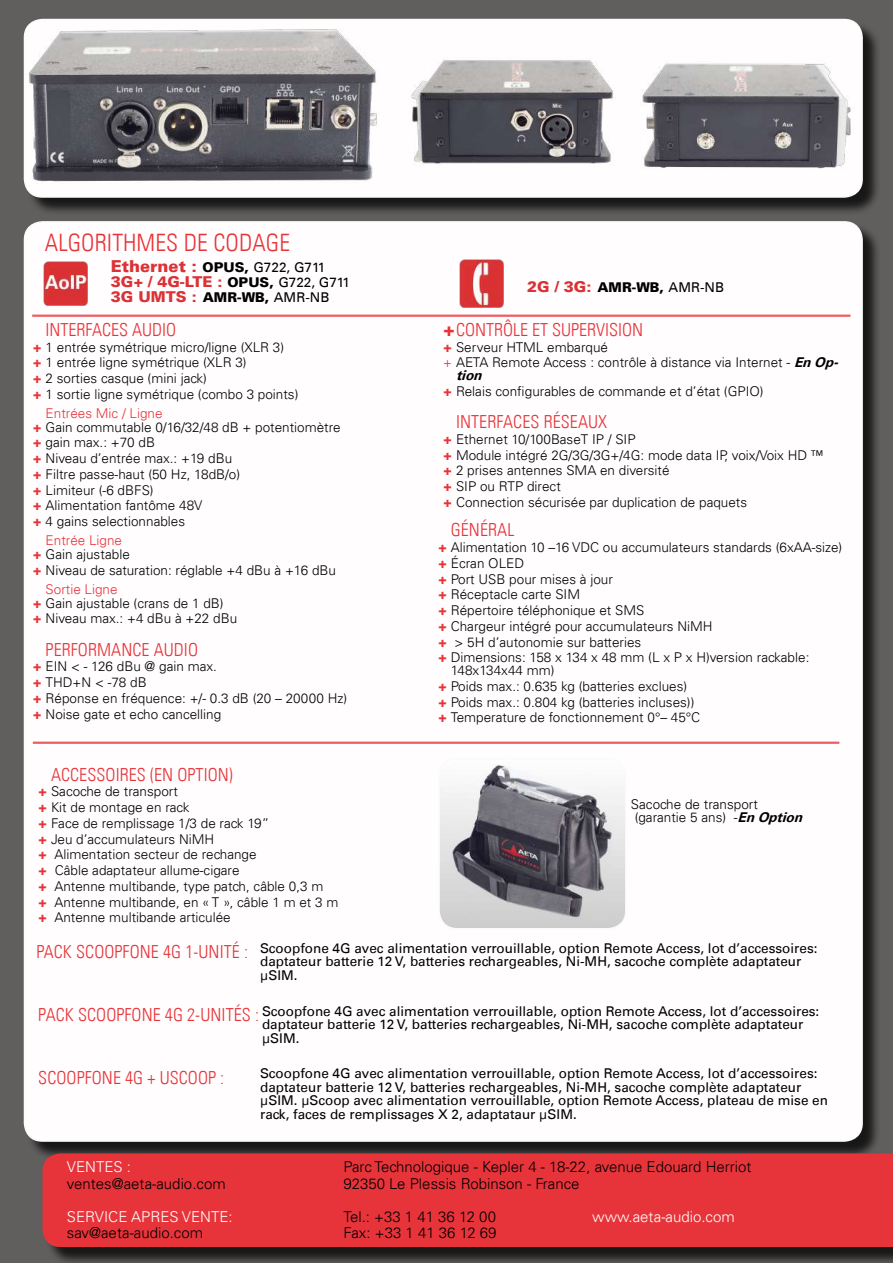
<style>
.page{position:relative;width:893px;height:1263px;background:#615f5e}
.page>*{position:absolute;margin:0;border:0;box-sizing:border-box;transform-origin:0 0}
.t1{font:300 condensed 24px "Univers LT";letter-spacing:.005em;color:#e73439}
.t2{font:300 condensed 18px "Univers LT";letter-spacing:.005em;color:#e73439}
.t3{font:300 condensed 18px "Univers LT";color:#e7343a}
.t4{font:900 16.5px "Univers LT";color:#db3235}
.t5{font:300 15px/16.5px "Univers LT";color:#000}
.t6{font:900 15px/15px "Univers LT";color:#db3235}
.t7{font:300 15px "Univers LT";color:#fff}
.t8{font:300 13.5px/15.8px "Univers LT";color:#000}
.t9{font:13.5px/13.5px "Univers LT";color:#000}
.t10{font:900 13.5px "Univers LT";color:#000}
.s1{font-size:13.5px;color:#000}
.s2{font-weight:400;font-size:13.5px;color:#000}
.s3{font-size:15px;color:#db3235}
.s4{font-weight:400}
.s5{font-weight:900;color:#e73439}
.s6{color:#e73439}
.s7{font-weight:900;font-stretch:normal;color:#e73439}
.s8{font-weight:700;font-style:italic}
.s9{font-weight:300;font-stretch:condensed;font-size:18px;color:#e73439}
</style>
<div class="page">
<div style="left:26px;top:21px;width:855px;height:195px;background:#000;opacity:.75"></div>
<div style="left:24px;top:20px;width:838px;height:177px;background:#fffdfe;border-radius:18px"></div>
<div style="left:24px;top:19px;width:839px;height:179px;border:2px solid #f9fcfb;border-radius:18px"></div>
<img style="left:23px;top:19px;width:358px;height:165px">
<img style="left:641px;top:43px;width:231px;height:135px">
<img style="left:367px;top:46px;width:246px;height:129px">
<div style="left:26px;top:224px;width:855px;height:936px;background:#000;opacity:.75"></div>
<div style="left:24px;top:222px;width:838px;height:919px;background:#fffdfe;border-radius:18px"></div>
<img style="left:43px;top:262px;width:44px;height:43px">
<img style="left:460px;top:260px;width:44px;height:47px">
<hr style="left:32px;top:315px;width:818px;height:1px;background:#e7343a">
<hr style="left:32px;top:316px;width:818px;height:1px;background:#e7343a">
<img style="left:441px;top:765px;width:183px;height:161px">
<div style="left:438px;top:757px;width:189px;height:172px;border:2px solid #f9fcfb;border-radius:18px"></div>
<hr style="left:33px;top:742px;width:806px;height:1px;background:#e7343a">
<hr style="left:33px;top:743px;width:806px;height:1px;background:#e7343a">
<div style="left:45px;top:1156px;width:848px;height:107px;background:#000;opacity:.75"></div>
<div style="left:43px;top:1153px;width:850px;height:94px;background:#e7343a"></div>
<h1 class="t1" style="left:45px;top:228px;width:247px">ALGORITHMES DE CODAGE</h1>
<p class="t4" style="left:111px;top:255px;width:216px">Ethernet : <span class="s1">OPUS,</span> <span class="s2">G722, G711</span></p>
<p class="t6" style="left:111px;top:274px;width:241px">3G+ / 4G-LTE : <span class="s1">OPUS,</span> <span class="s2">G722, G711<br></span>3G UMTS : <span class="s1">AMR-WB,</span> <span class="s2">AMR-NB</span></p>
<p class="t10" style="left:527px;top:278px;width:198px"><span class="s3">2G / 3G:</span> AMR-WB, <span class="s4">AMR-NB</span></p>
<h2 class="t2" style="left:46px;top:319px;width:132px">INTERFACES AUDIO</h2>
<p class="t8" style="left:33px;top:339px;width:267px"><span class="s5">+</span> 1 entrée symétrique micro/ligne (XLR 3)<br><span class="s5">+</span> 1 entrée ligne symétrique (XLR 3)<br><span class="s5">+</span> 2 sorties casque (mini jack)<br><span class="s5">+</span> 1 sortie ligne symétrique (combo 3 points)</p>
<p class="t8" style="left:33px;top:406px;width:309px;line-height:14.1px;text-indent:13px"><span class="s6">Entrées Mic / Ligne<br></span><span class="s5">+</span> Gain commutable 0/16/32/48 dB + potentiomètre</p>
<p class="t8" style="left:33px;top:435px;width:209px"><span class="s5">+</span> gain max.: +70 dB<br><span class="s5">+</span> Niveau d’entrée max.: +19 dBu <span class="s5">+</span> Filtre passe-haut (50 Hz, 18dB/o) <span class="s5">+</span> Limiteur (-6 dBFS)<br><span class="s5">+</span> Alimentation fantôme 48V<br><span class="s5">+</span> 4 gains selectionnables</p>
<p class="t8" style="left:33px;top:533px;width:99px;line-height:14.1px;text-align:center"><span class="s6">Entrée Ligne<br></span><span class="s5">+</span> Gain ajustable</p>
<p class="t8" style="left:46px;top:561px;width:292px;line-height:18.8px;text-indent:-13px"><span class="s5">+</span> Niveau de saturation: réglable +4 dBu à +16 dBu<br><span class="s6">Sortie Ligne</span></p>
<p class="t8" style="left:33px;top:595px;width:206px"><span class="s5">+</span> Gain ajustable (crans de 1 dB)<br><span class="s5">+</span> Niveau max.: +4 dBu à +22 dBu</p>
<h2 class="t2" style="left:46px;top:638px;width:154px">PERFORMANCE AUDIO</h2>
<p class="t8" style="left:33px;top:659px;width:316px"><span class="s5">+</span> EIN &lt; - 126 dBu @ gain max.<br><span class="s5">+</span> THD+N &lt; -78 dB<br><span class="s5">+</span> Réponse en fréquence: +/- 0.3 dB (20 – 20000 Hz) <span class="s5">+</span> Noise gate et echo cancelling</p>
<h2 class="t2" style="left:51px;top:763px;width:183px">ACCESSOIRES (EN OPTION)</h2>
<p class="t8" style="left:38px;top:784px;width:302px"><span class="s5">+</span> Sacoche de transport<br><span class="s5">+</span> Kit de montage en rack<br><span class="s5">+</span> Face de remplissage 1/3 de rack 19”<br><span class="s5">+</span> Jeu d’accumulateurs NiMH<br><span class="s5">+</span> Alimentation secteur de rechange<br><span class="s5">+</span> Câble adaptateur allume-cigare<br><span class="s5">+</span> Antenne multibande, type patch, câble 0,3 m<br><span class="s5">+</span> Antenne multibande, en « T », câble 1 m et 3 m <span class="s5">+</span> Antenne multibande articulée</p>
<h2 class="t3" style="left:443px;top:319px;width:201px"><span class="s7">+</span>CONTRÔLE ET SUPERVISION</h2>
<p class="t8" style="left:443px;top:339px;width:400px"><span class="s5">+</span> Serveur HTML embarqué<br><span class="s6">+</span> AETA Remote Access : contrôle à distance via Internet - <span class="s8">EnOp-</span></p>
<p class="t8" style="left:443px;top:367px;width:322px;text-indent:13px"><span class="s8">tion<br></span><span class="s5">+</span> Relais configurables de commande et d’état (GPIO)</p>
<h2 class="t2" style="left:456px;top:411px;width:153px">INTERFACES RÉSEAUX</h2>
<p class="t8" style="left:443px;top:431px;width:382px"><span class="s5">+</span> Ethernet 10/100BaseT IP / SIP<br><span class="s5">+</span> Module intégré 2G/3G/3G+/4G: mode data IP, voix/Voix HD ™ <span class="s5">+</span> 2 prises antennes SMA en diversité<br><span class="s5">+</span> SIP ou RTP direct<br><span class="s5">+</span> Connection sécurisée par duplication de paquets</p>
<h2 class="t2" style="left:451px;top:519px;width:65px">GÉNÉRAL</h2>
<p class="t8" style="left:438px;top:539px;width:406px"><span class="s5">+</span> Alimentation 10 –16 VDC ou accumulateurs standards (6xAA-size) <span class="s5">+</span> Écran OLED<br><span class="s5">+</span> Port USB pour mises à jour<br><span class="s5">+</span> Réceptacle carte SIM<br><span class="s5">+</span> Répertoire téléphonique et SMS<br><span class="s5">+</span> Chargeur intégré pour accumulateurs NiMH<br><span class="s5">+</span> &gt; 5H d’autonomie sur batteries<br><span class="s5">+</span> Dimensions: 158 x 134 x 48 mm (L x P x H)version rackable:</p>
<p class="t8" style="left:438px;top:662px;width:264px;text-indent:13px">148x134x44 mm)<br><span class="s5">+</span> Poids max.: 0.635 kg (batteries exclues)<br><span class="s5">+</span> Poids max.: 0.804 kg (batteries incluses)) <span class="s5">+</span> Temperature de fonctionnement 0°– 45°C</p>
<p class="t8" style="left:631px;top:798px;width:177px;line-height:12.8px">Sacoche de transport (garantie 5 ans) -<span class="s8">EnOption</span></p>
<p class="t9" style="left:260px;top:941px;width:559px;text-indent:-224px"><span class="s9">PACK SCOOPFONE 4G 1-UNITÉ :</span> Scoopfone 4G avec alimentation verrouillable, option Remote Access, lot d’accessoires: daptateur batterie 12 V, batteries rechargeables, Ni-MH, sacoche complète adaptateur μSIM.</p>
<p class="t9" style="left:262px;top:1004px;width:559px;text-indent:-224px"><span class="s9">PACK SCOOPFONE 4G 2-UNITÉS :</span> Scoopfone 4G avec alimentation verrouillable, option Remote Access, lot d’accessoires: daptateur batterie 12 V, batteries rechargeables, Ni-MH, sacoche complète adaptateur μSIM.</p>
<h2 class="t2" style="left:38px;top:1067px;width:187px">SCOOPFONE 4G + USCOOP :</h2>
<p class="t9" style="left:260px;top:1067px;width:569px">Scoopfone 4G avec alimentation verrouillable, option Remote Access, lot d’accessoires: daptateur batterie 12 V, batteries rechargeables, Ni-MH, sacoche complète adaptateur μSIM. µScoop avec alimentation verrouillable, option Remote Access, plateau de mise en rack, faces de remplissages X 2, adaptataur µ SIM.</p>
<p class="t7" style="left:67px;top:1158px;width:66px">VENTES :</p>
<p class="t5" style="left:67px;top:1175px;width:160px">ventes@aeta-audio.com</p>
<p class="t7" style="left:67px;top:1207px;width:167px">SERVICE APRES VENTE:</p>
<p class="t5" style="left:67px;top:1224px;width:138px">sav@aeta-audio.com</p>
<p class="t5" style="left:343px;top:1159px;width:410px">Parc Technologique - Kepler 4 - 18-22, avenue Edouard Herriot<br>92350 Le Plessis Robinson - France</p>
<p class="t5" style="left:343px;top:1208px;width:154px">Tel.: +33 1 41 36 12 00</p>
<p class="t7" style="left:592px;top:1207px;width:144px">www.aeta-audio.com</p>
<p class="t5" style="left:343px;top:1225px;width:155px">Fax: +33 1 41 36 12 69</p>
</div>
